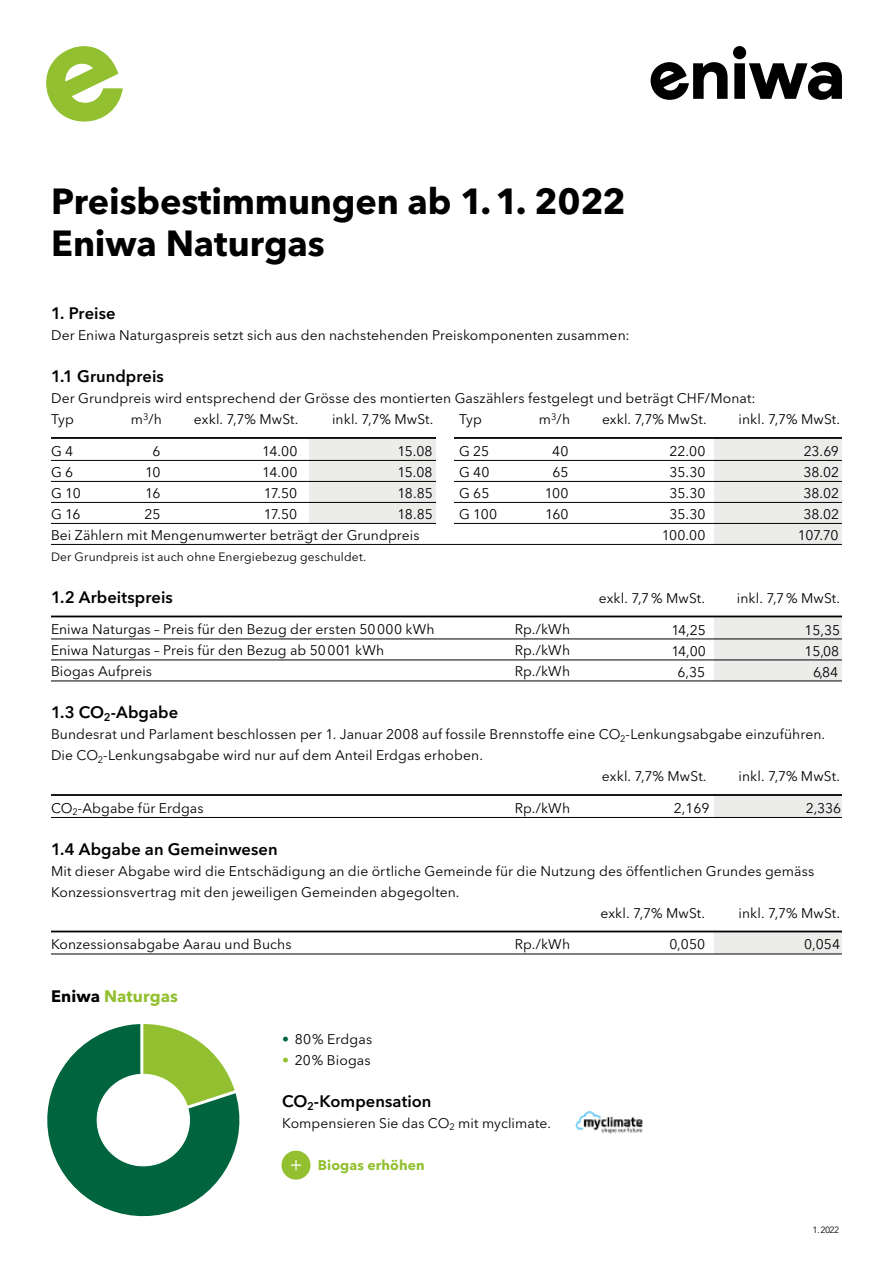
<style>
.page{position:relative;width:893px;height:1263px;background:#fff}
.page>*{position:absolute;margin:0;border:0;box-sizing:border-box;transform-origin:0 0}
.t1{font:700 36px/42px "Avenir Next LT Pro";letter-spacing:-.005em;color:#000}
.t2{font:600 16.5px "Avenir Next LT Pro";letter-spacing:.005em;color:#000}
.t3{font:700 16.5px "Avenir Next LT Pro";letter-spacing:.005em;color:#92c030}
.t4{font:13.8px/21.6px "Avenir Next LT Pro";letter-spacing:.005em;color:#000}
.t5{font:700 13.8px "Avenir Next LT Pro";letter-spacing:.01em;color:#92c030}
.t6{font:12px "Avenir Next LT Pro";letter-spacing:.015em;color:#000}
.t7{font:9px "Avenir Next LT Pro";color:#000}
.s1{color:#000}
.s2{font-weight:700;color:#00653f}
.s3{font-weight:700;color:#92c030}
</style>
<div class="page">
<div style="left:714px;top:438px;width:128px;height:106px;background:#ececeb"></div>
<div style="left:714px;top:617px;width:128px;height:64px;background:#ececeb"></div>
<div style="left:714px;top:795px;width:128px;height:22px;background:#ececeb"></div>
<div style="left:714px;top:932px;width:128px;height:22px;background:#ececeb"></div>
<div style="left:309px;top:438px;width:128px;height:85px;background:#ececeb"></div>
<svg style="left:651px;top:46px;width:191px;height:54px"></svg>
<svg style="left:46px;top:46px;width:77px;height:76px"></svg>
<hr style="left:51px;top:437px;width:791px;height:2px;background:#000">
<hr style="left:51px;top:460px;width:791px;height:1px;background:#000">
<hr style="left:51px;top:481px;width:791px;height:1px;background:#000">
<hr style="left:51px;top:502px;width:791px;height:1px;background:#000">
<hr style="left:51px;top:523px;width:791px;height:1px;background:#000">
<hr style="left:51px;top:544px;width:791px;height:1px;background:#000">
<hr style="left:51px;top:616px;width:791px;height:1px;background:#000">
<hr style="left:51px;top:639px;width:791px;height:1px;background:#000">
<hr style="left:51px;top:660px;width:791px;height:1px;background:#000">
<hr style="left:51px;top:681px;width:791px;height:1px;background:#000">
<hr style="left:51px;top:794px;width:791px;height:2px;background:#000">
<hr style="left:51px;top:817px;width:791px;height:1px;background:#000">
<hr style="left:51px;top:931px;width:791px;height:1px;background:#000">
<hr style="left:51px;top:954px;width:791px;height:1px;background:#000">
<img style="left:575px;top:1111px;width:68px;height:23px">
<div style="left:437px;top:428px;width:17px;height:96px;background:#fff"></div>
<div style="left:281px;top:1151px;width:29px;height:29px;background:#92c030;border-radius:50%"></div>
<svg style="left:291px;top:1160px;width:10px;height:10px"></svg>
<svg style="left:47px;top:1024px;width:193px;height:193px"></svg>
<div style="left:97px;top:1074px;width:92px;height:92px;background:#fff;border-radius:50%"></div>
<h1 class="t1" style="left:51px;top:180px;width:576px">Preisbestimmungen ab 1.1. 2022<br>Eniwa Naturgas</h1>
<p class="t2" style="left:51px;top:303px;width:66px">1. Preise</p>
<p class="t4" style="left:51px;top:324px;width:580px">Der Eniwa Naturgaspreis setzt sich aus den nachstehenden Preiskomponenten zusammen:</p>
<p class="t2" style="left:51px;top:366px;width:114px">1.1 Grundpreis</p>
<p class="t4" style="left:51px;top:387px;width:706px">Der Grundpreis wird entsprechend der Grösse des montierten Gaszählers festgelegt und beträgt CHF/Monat:<br>Typ</p>
<p class="t4" style="left:131px;top:409px;width:33px">m<sup>3</sup>/h</p>
<p class="t4" style="left:194px;top:409px;width:106px">exkl. 7,7% MwSt.</p>
<p class="t4" style="left:332px;top:409px;width:103px">inkl. 7,7% MwSt.</p>
<p class="t4" style="left:459px;top:409px;width:24px">Typ</p>
<p class="t4" style="left:539px;top:409px;width:33px">m<sup>3</sup>/h</p>
<p class="t4" style="left:602px;top:409px;width:106px">exkl. 7,7% MwSt.</p>
<p class="t4" style="left:739px;top:409px;width:103px">inkl. 7,7% MwSt.</p>
<p class="t4" style="left:51px;top:440px;width:24px">G 4</p>
<p class="t4" style="left:152px;top:440px;width:10px">6</p>
<p class="t4" style="left:262px;top:440px;width:37px">14.00</p>
<p class="t4" style="left:398px;top:440px;width:37px">15.08</p>
<p class="t4" style="left:459px;top:440px;width:32px">G 25</p>
<p class="t4" style="left:552px;top:440px;width:18px">40</p>
<p class="t4" style="left:670px;top:440px;width:37px">22.00</p>
<p class="t4" style="left:804px;top:440px;width:37px">23.69</p>
<p class="t4" style="left:51px;top:461px;width:24px">G 6</p>
<p class="t4" style="left:145px;top:461px;width:17px">10</p>
<p class="t4" style="left:262px;top:461px;width:37px">14.00</p>
<p class="t4" style="left:398px;top:461px;width:37px">15.08</p>
<p class="t4" style="left:459px;top:461px;width:32px">G 40</p>
<p class="t4" style="left:552px;top:461px;width:18px">65</p>
<p class="t4" style="left:670px;top:461px;width:38px">35.30</p>
<p class="t4" style="left:803px;top:461px;width:37px">38.02</p>
<p class="t4" style="left:51px;top:482px;width:31px">G 10</p>
<p class="t4" style="left:145px;top:482px;width:17px">16</p>
<p class="t4" style="left:264px;top:482px;width:35px">17.50</p>
<p class="t4" style="left:398px;top:482px;width:37px">18.85</p>
<p class="t4" style="left:459px;top:482px;width:32px">G 65</p>
<p class="t4" style="left:545px;top:482px;width:25px">100</p>
<p class="t4" style="left:670px;top:482px;width:38px">35.30</p>
<p class="t4" style="left:803px;top:482px;width:37px">38.02</p>
<p class="t4" style="left:51px;top:503px;width:31px">G 16</p>
<p class="t4" style="left:145px;top:503px;width:17px">25</p>
<p class="t4" style="left:264px;top:503px;width:35px">17.50</p>
<p class="t4" style="left:398px;top:503px;width:37px">18.85</p>
<p class="t4" style="left:459px;top:503px;width:40px">G 100</p>
<p class="t4" style="left:545px;top:503px;width:25px">160</p>
<p class="t4" style="left:670px;top:503px;width:38px">35.30</p>
<p class="t4" style="left:803px;top:503px;width:37px">38.02</p>
<p class="t4" style="left:51px;top:524px;width:370px">Bei Zählern mit Mengenumwerter beträgt der Grundpreis</p>
<p class="t4" style="left:662px;top:524px;width:45px">100.00</p>
<p class="t4" style="left:798px;top:524px;width:42px">107.70</p>
<p class="t6" style="left:51px;top:549px;width:317px">Der Grundpreis ist auch ohne Energiebezug geschuldet.</p>
<p class="t2" style="left:51px;top:587px;width:123px">1.2 Arbeitspreis</p>
<p class="t4" style="left:599px;top:587px;width:108px">exkl. 7,7% MwSt.</p>
<p class="t4" style="left:737px;top:587px;width:105px">inkl. 7,7% MwSt.</p>
<p class="t4" style="left:51px;top:619px;width:385px">Eniwa Naturgas – Preis für den Bezug der ersten 50000 kWh</p>
<p class="t4" style="left:515px;top:619px;width:57px">Rp./kWh</p>
<p class="t4" style="left:804px;top:619px;width:37px">15,35</p>
<p class="t4" style="left:51px;top:640px;width:335px">Eniwa Naturgas – Preis für den Bezug ab 50001 kWh</p>
<p class="t4" style="left:515px;top:640px;width:57px">Rp./kWh</p>
<p class="t4" style="left:804px;top:640px;width:36px">15,08</p>
<p class="t4" style="left:51px;top:661px;width:103px">Biogas Aufpreis</p>
<p class="t4" style="left:515px;top:661px;width:57px">Rp./kWh</p>
<p class="t4" style="left:813px;top:661px;width:27px">6,84</p>
<p class="t2" style="left:51px;top:703px;width:129px">1.3 CO<sub>2</sub>-Abgabe</p>
<p class="t4" style="left:51px;top:724px;width:776px">Bundesrat und Parlament beschlossen per 1. Januar 2008 auf fossile Brennstoffe eine CO<sub>2</sub>-Lenkungsabgabe einzuführen.</p>
<p class="t4" style="left:51px;top:745px;width:433px">Die CO<sub>2</sub>-Lenkungsabgabe wird nur auf dem Anteil Erdgas erhoben.</p>
<p class="t4" style="left:602px;top:766px;width:106px">exkl. 7,7% MwSt.</p>
<p class="t4" style="left:739px;top:766px;width:103px">inkl. 7,7% MwSt.</p>
<p class="t4" style="left:51px;top:797px;width:154px">CO<sub>2</sub>-Abgabe für Erdgas</p>
<p class="t4" style="left:515px;top:797px;width:57px">Rp./kWh</p>
<p class="t4" style="left:806px;top:797px;width:37px">2,336</p>
<p class="t2" style="left:51px;top:839px;width:228px">1.4 Abgabe an Gemeinwesen</p>
<p class="t4" style="left:51px;top:860px;width:765px">Mit dieser Abgabe wird die Entschädigung an die örtliche Gemeinde für die Nutzung des öffentlichen Grundes gemäss</p>
<p class="t4" style="left:51px;top:881px;width:410px">Konzessionsvertrag mit den jeweiligen Gemeinden abgegolten.</p>
<p class="t4" style="left:600px;top:902px;width:106px">exkl. 7,7% MwSt.</p>
<p class="t4" style="left:739px;top:902px;width:103px">inkl. 7,7% MwSt.</p>
<p class="t4" style="left:51px;top:934px;width:242px">Konzessionsabgabe Aarau und Buchs</p>
<p class="t4" style="left:515px;top:934px;width:57px">Rp./kWh</p>
<p class="t4" style="left:669px;top:934px;width:37px">0,050</p>
<p class="t4" style="left:804px;top:934px;width:37px">0,054</p>
<p class="t3" style="left:51px;top:986px;width:128px"><span class="s1">Eniwa</span> Naturgas</p>
<p class="t4" style="left:282px;top:1028px;width:91px"><span class="s2">•</span> 80% Erdgas</p>
<p class="t4" style="left:282px;top:1049px;width:90px"><span class="s3">•</span> 20% Biogas</p>
<p class="t2" style="left:282px;top:1091px;width:151px">CO<sub>2</sub>-Kompensation</p>
<p class="t4" style="left:282px;top:1112px;width:270px">Kompensieren Sie das CO<sub>2</sub> mit myclimate.</p>
<p class="t5" style="left:318px;top:1157px;width:108px">Biogas erhöhen</p>
<p class="t7" style="left:812px;top:1224px;width:28px">1. 2022</p>
</div>
